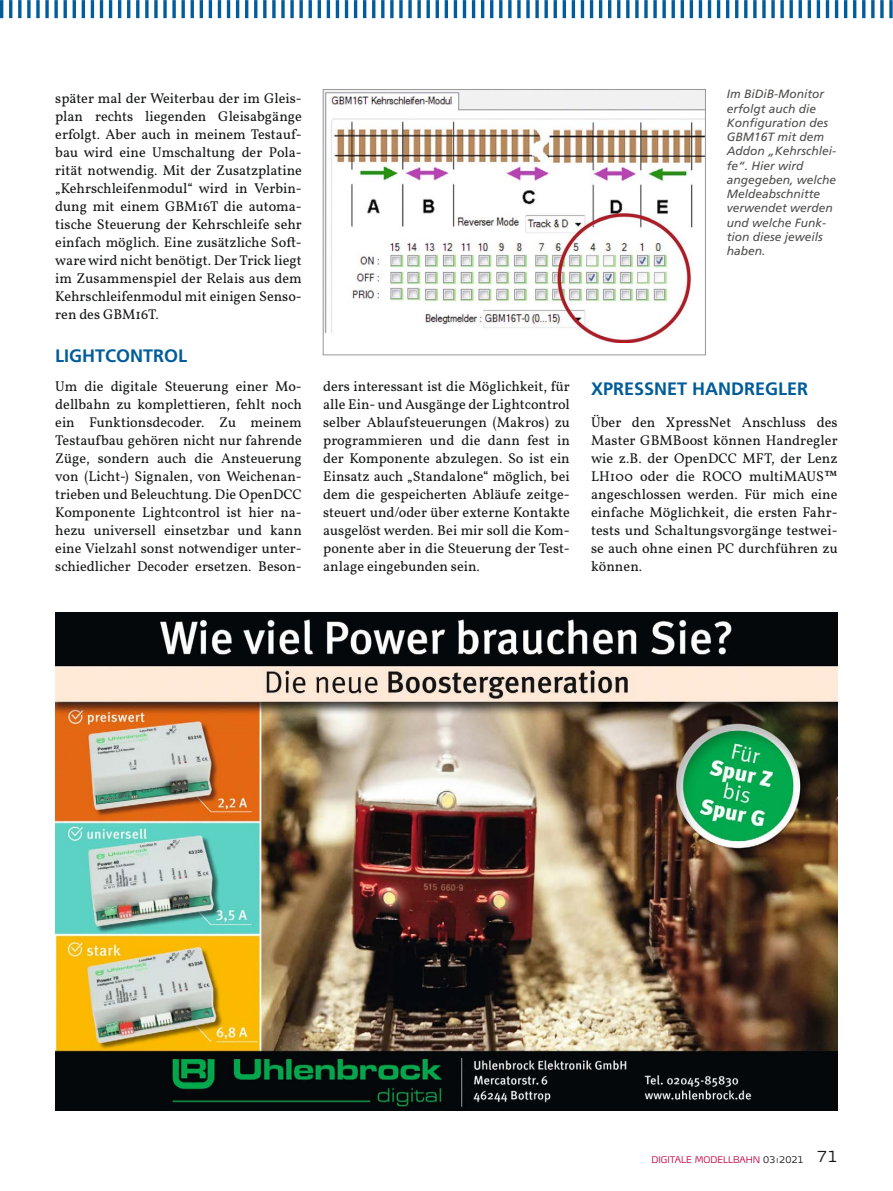
<style>
.page{position:relative;width:893px;height:1191px;background:#fff}
.page>*{position:absolute;margin:0;border:0;box-sizing:border-box;transform-origin:0 0}
.t1{font:700 18px "Frutiger LT Std";color:#005c9a}
.t2{font:14.25px/18px "Vollkorn";color:#151616;text-align:justify}
.t3{font:italic 12px/14.2px "Frutiger LT Std";color:#4e4e4d}
.t4{font:300 9px "Max TF";color:#c70340}
.s1{color:#151616}
.s2{font-size:6.75px;color:#151616}
.s3{font-size:15px;color:#151616}
</style>
<div class="page">
<img style="left:325px;top:91px;width:379px;height:251px">
<div style="left:323px;top:89px;width:383px;height:266px;border:1px solid #989899"></div>
<img style="left:55px;top:612px;width:783px;height:498px">
<hr style="left:9px;top:0;width:3px;height:18px;background:#005c9a">
<svg style="left:18px;top:1px;width:4px;height:17px"></svg>
<svg style="left:27px;top:1px;width:4px;height:17px"></svg>
<svg style="left:36px;top:1px;width:4px;height:17px"></svg>
<svg style="left:45px;top:1px;width:4px;height:17px"></svg>
<svg style="left:54px;top:1px;width:4px;height:17px"></svg>
<hr style="left:64px;top:0;width:3px;height:18px;background:#005c9a">
<hr style="left:73px;top:0;width:3px;height:18px;background:#005c9a">
<hr style="left:82px;top:0;width:3px;height:18px;background:#005c9a">
<hr style="left:91px;top:0;width:3px;height:18px;background:#005c9a">
<hr style="left:100px;top:0;width:3px;height:18px;background:#005c9a">
<hr style="left:109px;top:0;width:3px;height:18px;background:#005c9a">
<hr style="left:118px;top:0;width:3px;height:18px;background:#005c9a">
<hr style="left:127px;top:0;width:3px;height:18px;background:#005c9a">
<hr style="left:136px;top:0;width:3px;height:18px;background:#005c9a">
<svg style="left:145px;top:1px;width:4px;height:17px"></svg>
<svg style="left:154px;top:1px;width:4px;height:17px"></svg>
<svg style="left:163px;top:1px;width:4px;height:17px"></svg>
<svg style="left:172px;top:1px;width:4px;height:17px"></svg>
<svg style="left:181px;top:1px;width:4px;height:17px"></svg>
<hr style="left:191px;top:0;width:3px;height:18px;background:#005c9a">
<hr style="left:200px;top:0;width:3px;height:18px;background:#005c9a">
<hr style="left:209px;top:0;width:3px;height:18px;background:#005c9a">
<hr style="left:218px;top:0;width:3px;height:18px;background:#005c9a">
<hr style="left:227px;top:0;width:3px;height:18px;background:#005c9a">
<hr style="left:236px;top:0;width:3px;height:18px;background:#005c9a">
<hr style="left:245px;top:0;width:3px;height:18px;background:#005c9a">
<hr style="left:254px;top:0;width:3px;height:18px;background:#005c9a">
<svg style="left:263px;top:1px;width:4px;height:17px"></svg>
<svg style="left:272px;top:1px;width:4px;height:17px"></svg>
<svg style="left:281px;top:1px;width:4px;height:17px"></svg>
<svg style="left:290px;top:1px;width:4px;height:17px"></svg>
<svg style="left:299px;top:1px;width:4px;height:17px"></svg>
<hr style="left:309px;top:0;width:3px;height:18px;background:#005c9a">
<hr style="left:318px;top:0;width:3px;height:18px;background:#005c9a">
<hr style="left:327px;top:0;width:3px;height:18px;background:#005c9a">
<hr style="left:336px;top:0;width:3px;height:18px;background:#005c9a">
<hr style="left:345px;top:0;width:3px;height:18px;background:#005c9a">
<hr style="left:354px;top:0;width:3px;height:18px;background:#005c9a">
<hr style="left:363px;top:0;width:3px;height:18px;background:#005c9a">
<hr style="left:372px;top:0;width:3px;height:18px;background:#005c9a">
<hr style="left:381px;top:0;width:3px;height:18px;background:#005c9a">
<svg style="left:390px;top:1px;width:4px;height:17px"></svg>
<svg style="left:399px;top:1px;width:4px;height:17px"></svg>
<svg style="left:408px;top:1px;width:4px;height:17px"></svg>
<svg style="left:417px;top:1px;width:4px;height:17px"></svg>
<svg style="left:426px;top:1px;width:4px;height:17px"></svg>
<hr style="left:436px;top:0;width:3px;height:18px;background:#005c9a">
<hr style="left:445px;top:0;width:3px;height:18px;background:#005c9a">
<hr style="left:454px;top:0;width:3px;height:18px;background:#005c9a">
<hr style="left:463px;top:0;width:3px;height:18px;background:#005c9a">
<hr style="left:472px;top:0;width:3px;height:18px;background:#005c9a">
<hr style="left:481px;top:0;width:3px;height:18px;background:#005c9a">
<hr style="left:490px;top:0;width:3px;height:18px;background:#005c9a">
<hr style="left:499px;top:0;width:3px;height:18px;background:#005c9a">
<svg style="left:508px;top:1px;width:4px;height:17px"></svg>
<svg style="left:517px;top:1px;width:4px;height:17px"></svg>
<svg style="left:526px;top:1px;width:4px;height:17px"></svg>
<svg style="left:535px;top:1px;width:4px;height:17px"></svg>
<svg style="left:544px;top:1px;width:4px;height:17px"></svg>
<hr style="left:554px;top:0;width:3px;height:18px;background:#005c9a">
<hr style="left:563px;top:0;width:3px;height:18px;background:#005c9a">
<hr style="left:572px;top:0;width:3px;height:18px;background:#005c9a">
<hr style="left:581px;top:0;width:3px;height:18px;background:#005c9a">
<hr style="left:590px;top:0;width:3px;height:18px;background:#005c9a">
<hr style="left:599px;top:0;width:3px;height:18px;background:#005c9a">
<hr style="left:608px;top:0;width:3px;height:18px;background:#005c9a">
<hr style="left:617px;top:0;width:3px;height:18px;background:#005c9a">
<hr style="left:626px;top:0;width:3px;height:18px;background:#005c9a">
<svg style="left:635px;top:1px;width:4px;height:17px"></svg>
<svg style="left:644px;top:1px;width:4px;height:17px"></svg>
<svg style="left:653px;top:1px;width:4px;height:17px"></svg>
<svg style="left:662px;top:1px;width:4px;height:17px"></svg>
<svg style="left:671px;top:1px;width:4px;height:17px"></svg>
<hr style="left:681px;top:0;width:3px;height:18px;background:#005c9a">
<hr style="left:690px;top:0;width:3px;height:18px;background:#005c9a">
<hr style="left:699px;top:0;width:3px;height:18px;background:#005c9a">
<hr style="left:708px;top:0;width:3px;height:18px;background:#005c9a">
<hr style="left:717px;top:0;width:3px;height:18px;background:#005c9a">
<hr style="left:726px;top:0;width:3px;height:18px;background:#005c9a">
<hr style="left:735px;top:0;width:3px;height:18px;background:#005c9a">
<hr style="left:744px;top:0;width:3px;height:18px;background:#005c9a">
<svg style="left:753px;top:1px;width:4px;height:17px"></svg>
<svg style="left:762px;top:1px;width:4px;height:17px"></svg>
<svg style="left:771px;top:1px;width:4px;height:17px"></svg>
<svg style="left:780px;top:1px;width:4px;height:17px"></svg>
<svg style="left:789px;top:1px;width:4px;height:17px"></svg>
<hr style="left:799px;top:0;width:3px;height:18px;background:#005c9a">
<hr style="left:808px;top:0;width:3px;height:18px;background:#005c9a">
<hr style="left:817px;top:0;width:3px;height:18px;background:#005c9a">
<hr style="left:826px;top:0;width:3px;height:18px;background:#005c9a">
<hr style="left:835px;top:0;width:3px;height:18px;background:#005c9a">
<hr style="left:844px;top:0;width:3px;height:18px;background:#005c9a">
<hr style="left:853px;top:0;width:3px;height:18px;background:#005c9a">
<hr style="left:862px;top:0;width:3px;height:18px;background:#005c9a">
<hr style="left:871px;top:0;width:3px;height:18px;background:#005c9a">
<svg style="left:880px;top:1px;width:4px;height:17px"></svg>
<svg style="left:889px;top:1px;width:4px;height:17px"></svg>
<svg style="left:0;top:0;width:3px;height:18px"></svg>
<svg style="left:18px;top:0;width:40px;height:1px"></svg>
<svg style="left:145px;top:0;width:40px;height:1px"></svg>
<svg style="left:263px;top:0;width:40px;height:1px"></svg>
<svg style="left:390px;top:0;width:40px;height:1px"></svg>
<svg style="left:508px;top:0;width:40px;height:1px"></svg>
<svg style="left:635px;top:0;width:40px;height:1px"></svg>
<svg style="left:753px;top:0;width:40px;height:1px"></svg>
<p class="t3" style="left:727px;top:88px;width:111px">Im BiDiB-Monitor erfolgt auch die<br>Konfiguration des<br>GBM16T mit dem<br>Addon „Kehrschlei&shy;fe“. Hier wird angegeben, welche<br>Meldeabschnitte verwendet werden und welche Funk&shy;tion diese jeweils haben.</p>
<p class="t2" style="left:55px;top:90px;width:248px">später mal der Weiterbau der im Gleis&shy;plan rechts liegenden Gleisabgänge erfolgt. Aber auch in meinem Testauf&shy;bau wird eine Umschaltung der Pola&shy;rität notwendig. Mit der Zusatzplatine „Kehrschleifenmodul“ wird in Verbin&shy;dung mit einem GBM16T die automa&shy;tische Steuerung der Kehrschleife sehr einfach möglich. Eine zusätzliche Soft&shy;ware wird nicht benötigt. Der Trick liegt im Zusammenspiel der Relais aus dem Kehrschleifenmodul mit einigen Senso&shy;ren des GBM16T.</p>
<p class="t1" style="left:55px;top:347px;width:134px">LIGHTCONTROL</p>
<p class="t2" style="left:55px;top:378px;width:248px">Um die digitale Steuerung einer Mo&shy;dellbahn zu komplettieren, fehlt noch ein Funktionsdecoder. Zu meinem Testaufbau gehören nicht nur fahrende Züge, sondern auch die Ansteuerung von (Licht-) Signalen, von Weichenan&shy;trieben und Beleuchtung. Die OpenDCC Komponente Lightcontrol ist hier na&shy;hezu universell einsetzbar und kann eine Vielzahl sonst notwendiger unter&shy;schiedlicher Decoder ersetzen. Beson-</p>
<p class="t2" style="left:323px;top:378px;width:248px">ders interessant ist die Möglichkeit, für alle Ein- und Ausgänge der Lightcontrol selber Ablaufsteuerungen (Makros) zu programmieren und die dann fest in der Komponente abzulegen. So ist ein Einsatz auch „Standalone“ möglich, bei dem die gespeicherten Abläufe zeitge&shy;steuert und/oder über externe Kontakte ausgelöst werden. Bei mir soll die Kom&shy;ponente aber in die Steuerung der Test&shy;anlage eingebunden sein.</p>
<p class="t1" style="left:591px;top:380px;width:219px">XPRESSNET HANDREGLER</p>
<p class="t2" style="left:591px;top:414px;width:248px">Über den XpressNet Anschluss des Master GBMBoost können Handregler wie z.B. der OpenDCC MFT, der Lenz LH100 oder die ROCO multiMAUS™ angeschlossen werden. Für mich eine einfache Möglichkeit, die ersten Fahr&shy;tests und Schaltungsvorgänge testwei&shy;se auch ohne einen PC durchführen zu können.</p>
<p class="t4" style="left:652px;top:1156px;width:188px">DIGITALE MODELLBAHN <span class="s1">03</span> <span class="s2">I</span> <span class="s1">2021</span> <span class="s3">71</span></p>
</div>
